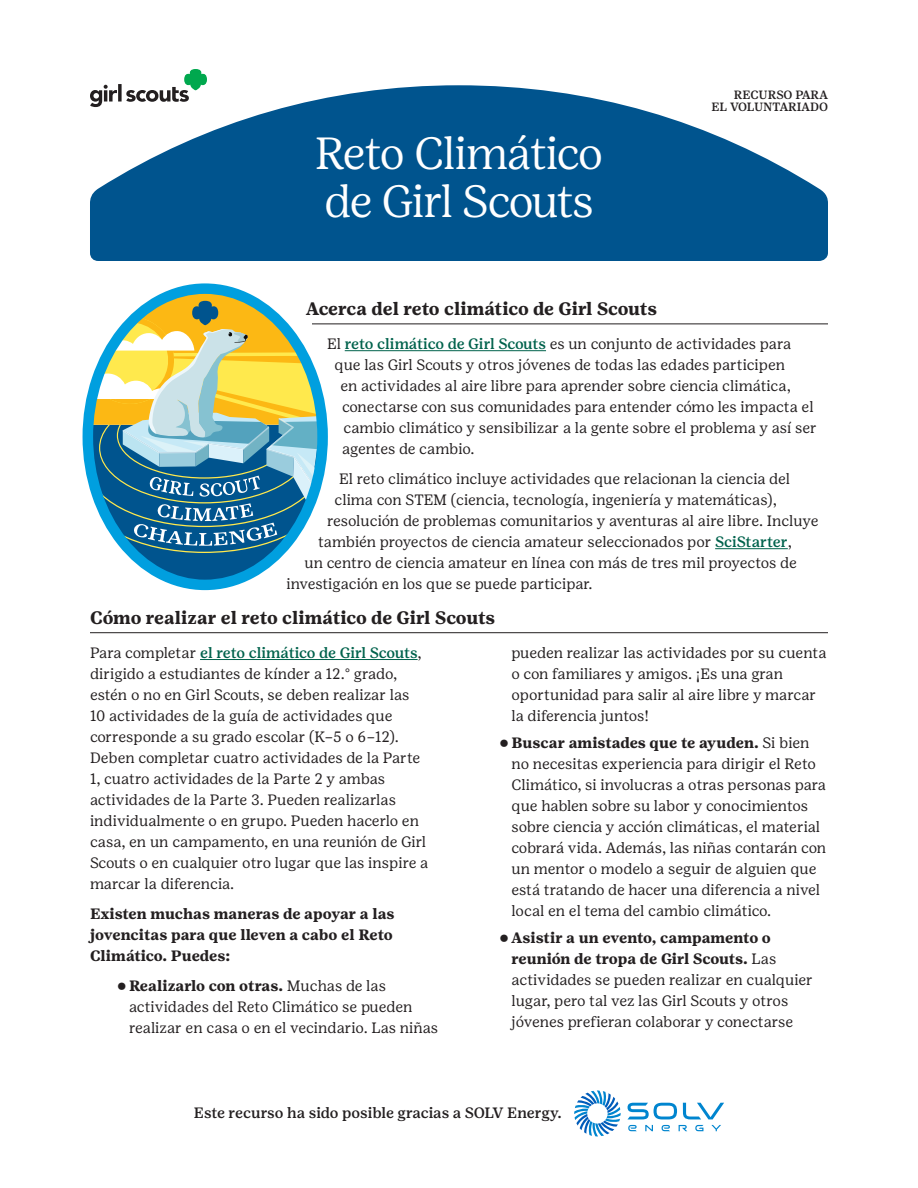
<style>
.page{position:relative;width:918px;height:1188px;background:#fff}
.page>*{position:absolute;margin:0;border:0;box-sizing:border-box;transform-origin:0 0}
.Guide_-_Main_hed{font:300 45px/48px "Girl Scout Display";letter-spacing:-.02em;color:#fff}
.Guide_-_Small_subhed{font:700 18px "Girl Scout Text";letter-spacing:-.01em;color:#231f20}
.Guide_-_small_subhed{font:700 18px "Girl Scout Text";letter-spacing:-.02em;color:#231f20}
.Guide_-_body_copy{font:15px/21px "Girl Scout Text";color:#231f20}
.Guide_-_body_copy-2{font:700 15px/21px "Girl Scout Text";color:#231f20}
.Folio_flush_right{font:500 15px "Girl Scout Text";letter-spacing:-.01em;color:#231f20}
.t1{font:500 12px/12px "Girl Scout Text";letter-spacing:-.005em;color:#231f20;text-align:right}
.s1{font-weight:500;color:#00624c}
.s2{font-weight:700}
</style>
<div class="page">
<svg style="left:90px;top:85px;width:738px;height:176px;fill:#00548e"></svg>
<hr style="left:312px;top:324px;width:516px;height:1px;background:#231f20">
<hr style="left:345px;top:350px;width:201px;height:1px;background:#00624c">
<hr style="left:715px;top:548px;width:73px;height:1px;background:#00624c">
<svg style="left:83px;top:283px;width:245px;height:307px"></svg>
<svg style="left:87px;top:288px;width:236px;height:293px"></svg>
<svg style="left:90px;top:69px;width:117px;height:38px"></svg>
<hr style="left:90px;top:632px;width:738px;height:1px;background:#231f20">
<hr style="left:200px;top:659px;width:218px;height:1px;background:#00624c">
<svg style="left:574px;top:1090px;width:47px;height:46px"></svg>
<svg style="left:627px;top:1103px;width:97px;height:16px"></svg>
<svg style="left:645px;top:1125px;width:8px;height:6px"></svg>
<svg style="left:695px;top:1125px;width:8px;height:6px"></svg>
<svg style="left:711px;top:1125px;width:10px;height:6px"></svg>
<svg style="left:679px;top:1125px;width:8px;height:6px"></svg>
<svg style="left:662px;top:1125px;width:8px;height:6px"></svg>
<svg style="left:628px;top:1125px;width:9px;height:6px"></svg>
<p class="Guide_-_Main_hed" style="left:315px;top:129px;width:289px">Reto Climático de Girl Scouts</p>
<p class="t1" style="left:711px;top:88px;width:118px">RECURSO PARA<br>EL VOLUNTARIADO</p>
<p class="Guide_-_small_subhed" style="left:306px;top:298px;width:353px">Acerca del reto climático de Girl Scouts</p>
<p class="Guide_-_body_copy" style="left:327px;top:334px;width:466px">El <span class="s1">reto climático de Girl Scouts</span> es un conjunto de actividades para</p>
<p class="Guide_-_body_copy" style="left:334px;top:355px;width:452px">que las Girl Scouts y otros jóvenes de todas las edades participen</p>
<p class="Guide_-_body_copy" style="left:340px;top:376px;width:452px">en actividades al aire libre para aprender sobre ciencia climática,</p>
<p class="Guide_-_body_copy" style="left:342px;top:397px;width:473px">conectarse con sus comunidades para entender cómo les impacta el</p>
<p class="Guide_-_body_copy" style="left:344px;top:418px;width:475px">cambio climático y sensibilizar a la gente sobre el problema y así ser</p>
<p class="Guide_-_body_copy" style="left:342px;top:439px;width:134px">agentes de cambio.</p>
<p class="Guide_-_body_copy" style="left:339px;top:469px;width:453px">El reto climático incluye actividades que relacionan la ciencia del</p>
<p class="Guide_-_body_copy" style="left:334px;top:490px;width:444px">clima con STEM (ciencia, tecnología, ingeniería y matemáticas),</p>
<p class="Guide_-_body_copy" style="left:327px;top:511px;width:493px">resolución de problemas comunitarios y aventuras al aire libre. Incluye</p>
<p class="Guide_-_body_copy" style="left:318px;top:532px;width:475px">también proyectos de ciencia amateur seleccionados por <span class="s1">SciStarter</span>,</p>
<p class="Guide_-_body_copy" style="left:304px;top:553px;width:494px">un centro de ciencia amateur en línea con más de tres mil proyectos de</p>
<p class="Guide_-_body_copy" style="left:286px;top:574px;width:308px">investigación en los que se puede participar.</p>
<p class="Guide_-_Small_subhed" style="left:90px;top:607px;width:407px">Cómo realizar el reto climático de Girl Scouts</p>
<p class="Guide_-_body_copy" style="left:90px;top:642px;width:340px">Para completar <span class="s1">el reto climático de Girl Scouts</span>, dirigido a estudiantes de kínder a 12.° grado, estén o no en Girl Scouts, se deben realizar las 10 actividades de la guía de actividades que corresponde a su grado escolar (K–5 o 6–12).<br>Deben completar cuatro actividades de la Parte 1, cuatro actividades de la Parte 2 y ambas actividades de la Parte 3. Pueden realizarlas individualmente o en grupo. Pueden hacerlo en casa, en un campamento, en una reunión de Girl Scouts o en cualquier otro lugar que las inspire a marcar la diferencia.</p>
<p class="Guide_-_body_copy-2" style="left:90px;top:903px;width:306px">Existen muchas maneras de apoyar a las jovencitas para que lleven a cabo el Reto<br>Climático. Puedes:</p>
<p class="Guide_-_body_copy" style="left:129px;top:975px;width:311px;text-indent:-12px">⚬ <span class="s2">Realizarlo con otras.</span> Muchas de las actividades del Reto Climático se pueden realizar en casa o en el vecindario. Las niñas</p>
<p class="Guide_-_body_copy" style="left:512px;top:642px;width:317px">pueden realizar las actividades por su cuenta o con familiares y amigos. ¡Es una gran oportunidad para salir al aire libre y marcar la diferencia juntos!</p>
<p class="Guide_-_body_copy" style="left:512px;top:732px;width:316px;text-indent:-12px">⚬ <span class="s2">Buscar amistades que te ayuden.</span> Si bien no necesitas experiencia para dirigir el Reto Climático, si involucras a otras personas para que hablen sobre su labor y conocimientos sobre ciencia y acción climáticas, el material cobrará vida. Además, las niñas contarán con un mentor o modelo a seguir de alguien que está tratando de hacer una diferencia a nivel local en el tema del cambio climático.</p>
<p class="Guide_-_body_copy" style="left:512px;top:927px;width:303px;text-indent:-12px">⚬ <span class="s2">Asistir a un evento, campamento o reunión de tropa de Girl Scouts.</span> Las actividades se pueden realizar en cualquier lugar, pero tal vez las Girl Scouts y otros jóvenes prefieran colaborar y conectarse</p>
<p class="Folio_flush_right" style="left:194px;top:1105px;width:369px">Este recurso ha sido posible gracias a SOLV Energy.</p>
</div>
